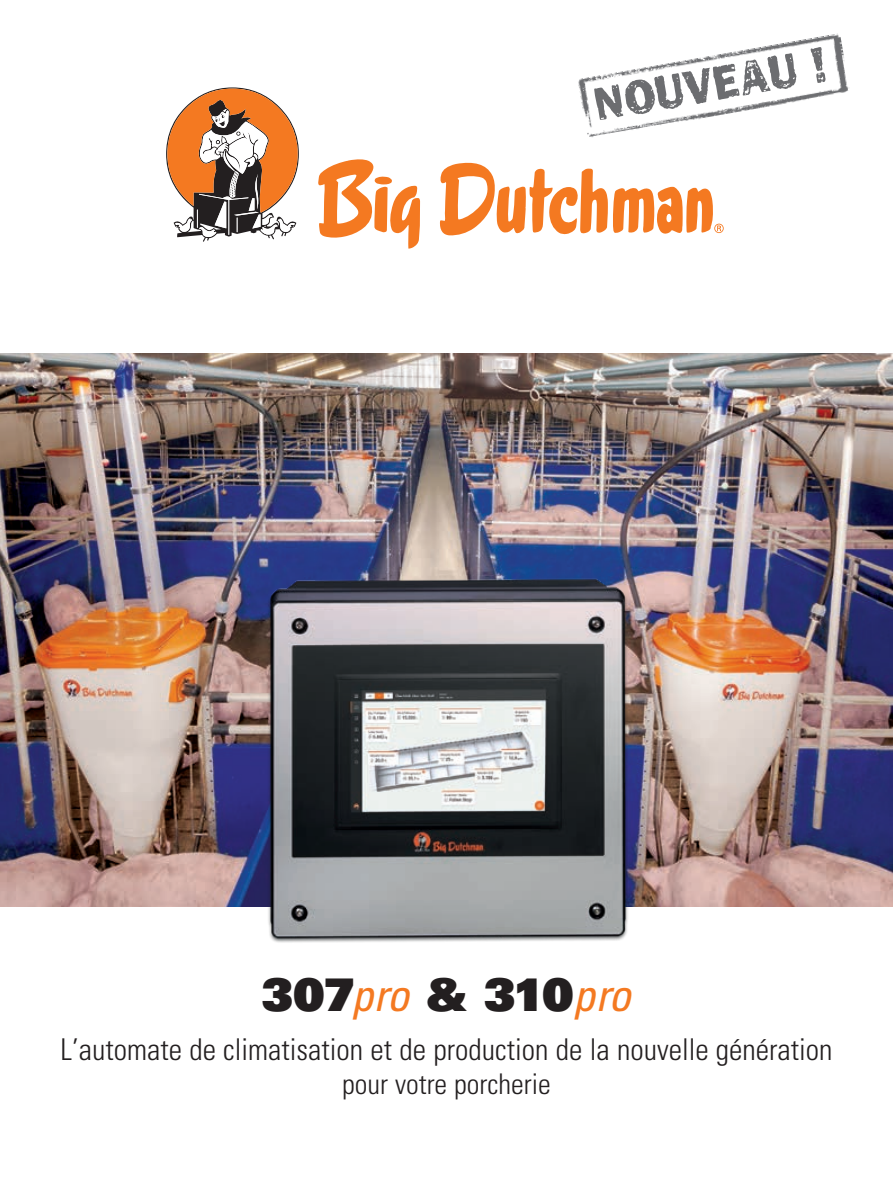
<style>
.page{position:relative;width:893px;height:1191px;background:#fff}
.page>*{position:absolute;margin:0;border:0;box-sizing:border-box;transform-origin:0 0}
.t1{font:49.5px "Frankie";color:#6c6d70;scale:.9 1}
.t2{font:45px "Univers LT Std X Black";letter-spacing:-.035em;color:#231f20}
.t3{font:300 condensed 30px "Univers LT Std";color:#231f20}
.t4{font:300 condensed 28.5px "Univers LT Std";color:#231f20}
.s1{font-family:"Univers LT Std";font-style:italic;font-stretch:condensed;color:#f47921}
</style>
<div class="page">
<img style="left:0;top:353px;width:893px;height:553px">
<img style="left:246px;top:559px;width:395px;height:384px">
<svg style="left:318px;top:159px;width:102px;height:90px"></svg>
<svg style="left:440px;top:162px;width:284px;height:74px"></svg>
<svg style="left:166px;top:87px;width:133px;height:155px"></svg>
<img style="left:578px;top:33px;width:271px;height:105px">
<h1 class="t1" style="left:588px;top:76px;width:263px;rotate:-10deg">NOUVEAU !</h1>
<h2 class="t2" style="left:262px;top:965px;width:371px">307<span class="s1">pro</span> &amp; 310<span class="s1">pro</span></h2>
<p class="t3" style="left:60px;top:1031px;width:774px">L’automate de climatisation et de production de la nouvelle génération</p>
<p class="t4" style="left:342px;top:1066px;width:210px">pour votre porcherie</p>
</div>
